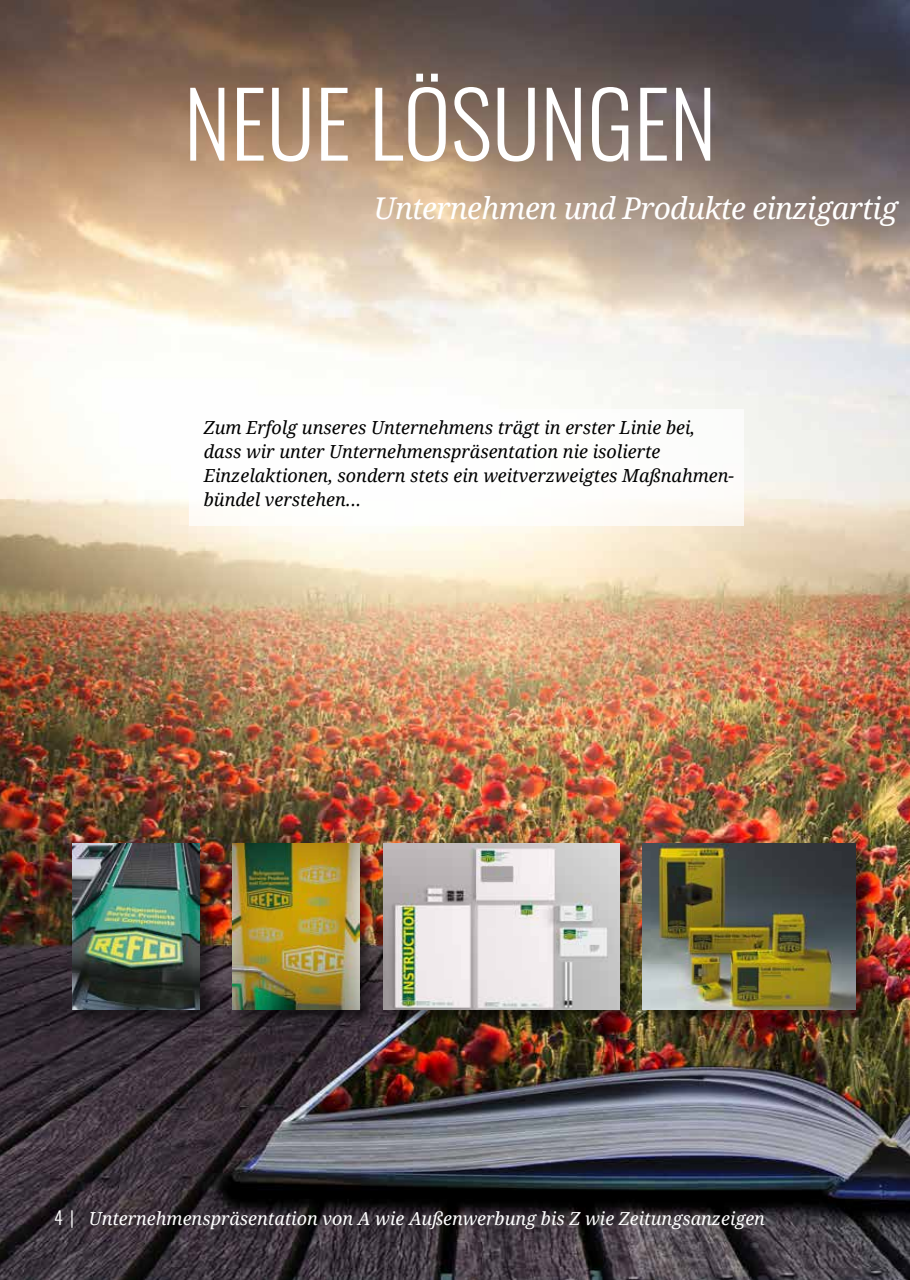
<style>
.page{position:relative;width:910px;height:1280px;background:#fff}
.page>*{position:absolute;margin:0;border:0;box-sizing:border-box;transform-origin:0 0}
.t1{font:300 90px "Oswald";color:#fff}
.t2{font:italic 30px "Droid Serif";letter-spacing:-.02em;color:#fff}
.t3{font:italic 18px/24px "Droid Serif";color:#000}
.t4{font:italic 18px "Droid Serif";color:#fff}
.t5{font:300 18px "Oswald";color:#fff}
.s1{font-family:"Oswald";font-weight:300;font-style:normal}
</style>
<div class="page">
<img style="left:0;top:0;width:910px;height:1280px">
<div style="left:190px;top:409px;width:554px;height:117px;background:#fff"></div>
<div style="left:72px;top:843px;width:146px;height:184px;background:#000;opacity:.5"></div>
<img style="left:72px;top:843px;width:128px;height:167px">
<div style="left:232px;top:843px;width:145px;height:184px;background:#000;opacity:.5"></div>
<img style="left:233px;top:843px;width:126px;height:167px">
<div style="left:383px;top:843px;width:254px;height:184px;background:#000;opacity:.5"></div>
<img style="left:383px;top:843px;width:236px;height:167px">
<div style="left:642px;top:843px;width:232px;height:184px;background:#000;opacity:.5"></div>
<img style="left:643px;top:843px;width:213px;height:167px">
<h1 class="t1" style="left:184px;top:64px;width:534px">NEUE LÖSUNGEN</h1>
<h2 class="t2" style="left:374px;top:189px;width:525px">Unternehmen und Produkte einzigartig</h2>
<p class="t3" style="left:204px;top:416px;width:532px">Zum Erfolg unseres Unternehmens trägt in erster Linie bei, dass wir unter Unternehmenspräsentation nie isolierte Einzelaktionen, sondern stets ein weitverzweigtes Maßnahmen&shy;bündel verstehen...</p>
<p class="t4" style="left:54px;top:1208px;width:712px"><span class="s1">4 |</span> Unternehmenspräsentation von A wie Außenwerbung bis Z wie Zeitungsanzeigen</p>
<p class="t5" style="left:54px;top:1206px;width:18px">2 |</p>
</div>
